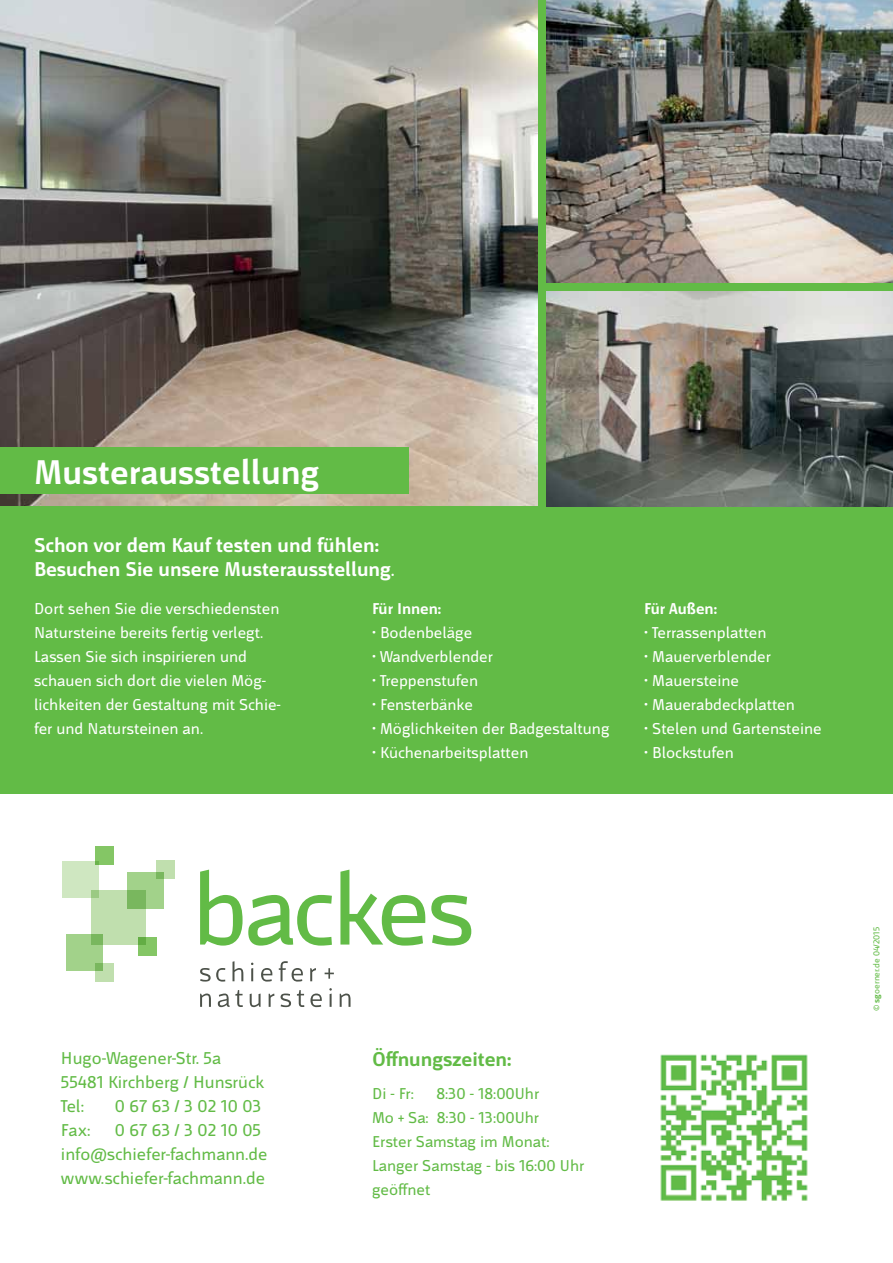
<style>
.page{position:relative;width:893px;height:1263px;background:#fff}
.page>*{position:absolute;margin:0;border:0;box-sizing:border-box;transform-origin:0 0}
.t1{font:700 36px "Mr Jones";color:#fff}
.t2{font:700 21px/24px "Mr Jones";color:#fff}
.t3{font:700 21px "Mr Jones";color:#62bb46}
.t4{font:18px/24px "Mr Jones";color:#62bb46}
.t5{font:16.5px/24px "Mr Jones";color:#fff}
.t6{font:16.5px/24px "Mr Jones";color:#62bb46}
.t7{font:700 16.5px "Mr Jones";color:#fff}
.t8{font:9px "Mr Jones";color:#62bb46}
.s1{font-weight:400}
.s2{font-weight:700}
</style>
<div class="page">
<div style="left:0;top:0;width:893px;height:793px;background:#62bb46"></div>
<img style="left:0;top:0;width:538px;height:506px">
<div style="left:0;top:448px;width:408px;height:46px;background:#62bb46"></div>
<div style="left:92px;top:890px;width:54px;height:55px;background:#c0dfae"></div>
<svg style="left:128px;top:872px;width:36px;height:36px"></svg>
<div style="left:66px;top:934px;width:36px;height:36px;background:#a2d28a"></div>
<div style="left:63px;top:861px;width:36px;height:36px;background:#cfe7c1"></div>
<div style="left:157px;top:861px;width:18px;height:18px;background:#c0dfae"></div>
<div style="left:95px;top:846px;width:18px;height:18px;background:#84c665"></div>
<svg style="left:95px;top:963px;width:18px;height:18px"></svg>
<svg style="left:139px;top:937px;width:18px;height:19px"></svg>
<svg style="left:200px;top:988px;width:151px;height:19px"></svg>
<svg style="left:200px;top:961px;width:134px;height:20px"></svg>
<svg style="left:200px;top:869px;width:132px;height:77px"></svg>
<svg style="left:340px;top:869px;width:85px;height:76px"></svg>
<svg style="left:431px;top:895px;width:40px;height:50px"></svg>
<img style="left:660px;top:1054px;width:148px;height:147px">
<img style="left:546px;top:291px;width:347px;height:215px">
<img style="left:546px;top:0;width:347px;height:283px">
<h1 class="t1" style="left:34px;top:453px;width:287px">Musterausstellung</h1>
<p class="t2" style="left:34px;top:533px;width:362px">Schon vor dem Kauf testen und fühlen:<br>Besuchen Sie unsere Musterausstellung<span class="s1">.</span></p>
<p class="t5" style="left:34px;top:597px;width:248px">Dort sehen Sie die verschiedensten Natursteine bereits fertig verlegt.<br>Lassen Sie sich inspirieren und schauen sich dort die vielen Mög&shy;lichkeiten der Gestaltung mit Schie&shy;fer und Natursteinen an.</p>
<p class="t7" style="left:372px;top:600px;width:71px">Für Innen:</p>
<p class="t5" style="left:372px;top:621px;width:102px">• Bodenbeläge</p>
<p class="t5" style="left:372px;top:645px;width:122px">• Wandverblender</p>
<p class="t5" style="left:372px;top:669px;width:108px">• Treppenstufen</p>
<p class="t5" style="left:372px;top:693px;width:102px">• Fensterbänke</p>
<p class="t5" style="left:372px;top:717px;width:239px">• Möglichkeiten der Badgestaltung</p>
<p class="t5" style="left:372px;top:741px;width:158px">• Küchenarbeitsplatten</p>
<p class="t7" style="left:644px;top:600px;width:74px">Für Außen:</p>
<p class="t5" style="left:644px;top:621px;width:124px">• Terrassenplatten</p>
<p class="t5" style="left:644px;top:645px;width:128px">• Mauerverblender</p>
<p class="t5" style="left:644px;top:669px;width:96px">• Mauersteine</p>
<p class="t5" style="left:644px;top:693px;width:152px">• Mauerabdeckplatten</p>
<p class="t5" style="left:644px;top:717px;width:179px">• Stelen und Gartensteine</p>
<p class="t5" style="left:644px;top:741px;width:91px">• Blockstufen</p>
<p class="t4" style="left:61px;top:1046px;width:205px">Hugo-Wagener-Str. 5a<br>55481 Kirchberg / Hunsrück<br>Tel:</p>
<p class="t4" style="left:115px;top:1094px;width:148px">0 67 63 / 3 02 10 03</p>
<p class="t4" style="left:61px;top:1118px;width:208px;text-indent:54px">0 67 63 / 3 02 10 05 info@schiefer-fachmann.de www.schiefer-fachmann.de</p>
<p class="t4" style="left:61px;top:1118px;width:31px">Fax:</p>
<p class="t3" style="left:372px;top:1048px;width:141px">Öffnungszeiten:</p>
<p class="t6" style="left:372px;top:1081px;width:43px">Di - Fr:</p>
<p class="t6" style="left:372px;top:1081px;width:214px;text-indent:64px">8:30 - 18:00Uhr<br>Mo + Sa: 8:30 - 13:00Uhr<br>Erster Samstag im Monat:<br>Langer Samstag - bis 16:00 Uhr geöffnet</p>
<p class="t8" style="left:871px;top:1011px;width:86px;rotate:-90deg">© <span class="s2">sg</span>oerner.de 04/2015</p>
</div>
